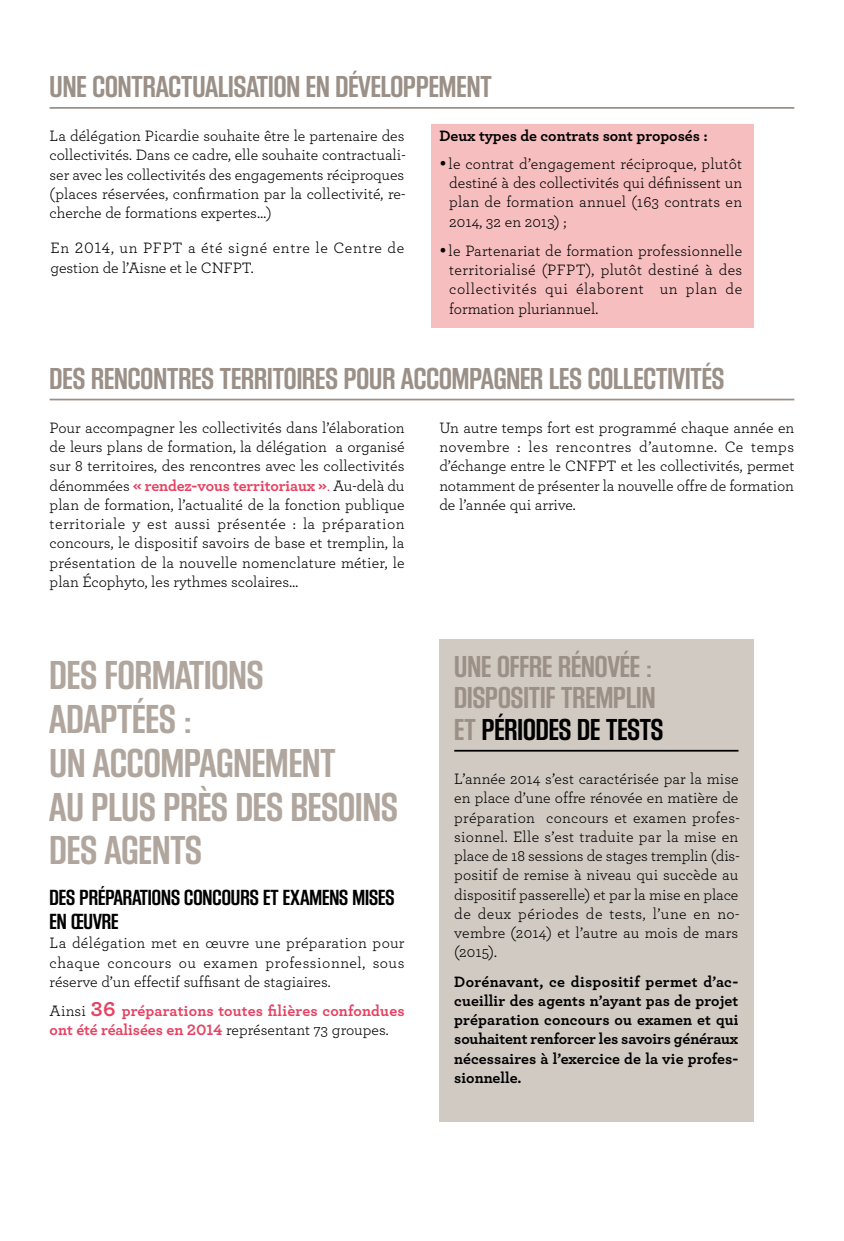
<style>
.page{position:relative;width:844px;height:1241px;background:#fff}
.page>*{position:absolute;margin:0;border:0;box-sizing:border-box;transform-origin:0 0}
.t1{font:42px/43.8px "Block Gothic Bold Cond";color:#b0a69d}
.t2{font:31.5px/31.5px "Block Gothic Bold Cond";color:#9b9087}
.t3{font:31.5px/31.5px "Block Gothic Bold Cond";color:#000}
.t4{font:22.75px "Block Gothic Bold Cond";color:#000}
.t5{font:15.75px/19.2px "Archer";color:#000;text-align:justify}
.t6{font:15.75px/19.2px "Archer Bold LF";color:#000;text-align:justify}
.t7{font:15.75px/19.2px "Archer Book LF";letter-spacing:.04em;color:#000}
.t8{font:15.75px "Archer Bold LF";letter-spacing:.01em;color:#e64162}
.s1{font-weight:700;color:#e64162}
.s2{color:#e64162}
.s3{font-family:"Archer";color:#000}
.s4{font-size:21px}
.s5{font-family:"Archer Bold LF";color:#e64162}
.s6{color:#9b9087}
</style>
<div class="page">
<div style="left:431px;top:124px;width:322px;height:203px;background:#f6bebe"></div>
<hr style="left:50px;top:107px;width:744px;height:2px;background:#9b9087">
<hr style="left:50px;top:398px;width:744px;height:2px;background:#9b9087">
<div style="left:439px;top:639px;width:314px;height:482px;background:#d1cac3"></div>
<hr style="left:454px;top:749px;width:284px;height:2px;background:#000">
<h2 class="t2" style="left:50px;top:72px;width:57px">UNE CONTR</h2>
<h2 class="t2" style="left:156px;top:72px;width:248px">ACTUALISATION EN DÉVELOPPEMENT</h2>
<p class="t5" style="left:50px;top:126px;width:357px">La délégation Picardie souhaite être le partenaire des collectivités. Dans ce cadre, elle souhaite contractuali&shy;ser avec les collectivités des engagements réciproques (places réservées, confirmation par la collectivité, re&shy;cherche de formations expertes…)</p>
<p class="t6" style="left:439px;top:126px;width:270px">Deux types de contrats sont proposés :</p>
<p class="t5" style="left:449px;top:154px;width:294px;text-indent:-10px">• le contrat d’engagement réciproque, plutôt destiné à des collectivités qui définissent un plan de formation annuel (163 contrats en 2014, 32 en 2013) ;</p>
<p class="t5" style="left:449px;top:240px;width:294px;text-indent:-10px">• le Partenariat de formation professionnelle territorialisé (PFPT), plutôt destiné à des collectivités qui élaborent un plan de formation pluriannuel.</p>
<p class="t7" style="left:50px;top:238px;width:355px">En 2014, un PFPT a été signé entre le Centre de gestion de l’Aisne et le CNFPT.</p>
<h2 class="t2" style="left:50px;top:364px;width:55px">DES RENCONTRE</h2>
<h2 class="t2" style="left:201px;top:364px;width:156px">S TERRITOIRES POUR</h2>
<h2 class="t2" style="left:401px;top:364px;width:27px">ACCOMP</h2>
<h2 class="t2" style="left:481px;top:364px;width:245px">AGNER LES COLLECTIVITÉS</h2>
<p class="t5" style="left:50px;top:417px;width:356px">Pour accompagner les collectivités dans l’élaboration de leurs plans de formation, la délégation a organisé sur 8 territoires, des rencontres avec les collectivités dénommées <span class="s1">« rendez-vous territoriaux »</span><span class="s2">.</span> Au-delà du plan de formation, l’actualité de la fonction publique territoriale y est aussi présentée : la préparation concours, le dispositif savoirs de base et tremplin, la présentation de la nouvelle nomenclature métier, le plan Écophyto, les rythmes scolaires…</p>
<p class="t5" style="left:439px;top:417px;width:356px">Un autre temps fort est programmé chaque année en novembre : les rencontres d’automne. Ce temps d’échange entre le CNFPT et les collectivités, permet notamment de présenter la nouvelle offre de formation de l’année qui arrive.</p>
<h1 class="t1" style="left:50px;top:655px;width:215px">DES FORMATIONS<br>ADAPTÉES:<br>UN ACCOMP</h1>
<h1 class="t1" style="left:50px;top:742px;width:349px;text-indent:150px">AGNEMENT<br>AU PLUS PRÈS DES BESOINS<br>DES AGENTS</h1>
<h3 class="t4" style="left:50px;top:885px;width:145px">DES PRÉPARATIONS CONCOUR</h3>
<h3 class="t4" style="left:250px;top:885px;width:146px">S ET EXAMENS MISES</h3>
<h3 class="t4" style="left:50px;top:909px;width:61px">EN ŒUVRE</h3>
<p class="t5" style="left:50px;top:932px;width:356px">La délégation met en œuvre une préparation pour chaque concours ou examen professionnel, sous réserve d’un effectif suffisant de stagiaires.</p>
<p class="t8" style="left:50px;top:1000px;width:356px"><span class="s3">Ainsi</span> <span class="s4">36</span> préparations toutes filières confondues</p>
<p class="t5" style="left:50px;top:1019px;width:340px"><span class="s5">ont été réalisées en 2014</span> représentant 73 groupes.</p>
<h2 class="t2" style="left:454px;top:652px;width:199px">UNE OFFRE RÉNOVÉE :<br>DISPOSITIF TREMP</h2>
<h2 class="t3" style="left:454px;top:683px;width:211px;text-indent:172px"><span class="s6">LIN<br>ET</span>PÉRIODES DE TESTS</h2>
<p class="t5" style="left:454px;top:768px;width:287px">L’année 2014 s’est caractérisée par la mise en place d’une offre rénovée en matière de préparation concours et examen profes&shy;sionnel. Elle s’est traduite par la mise en place de 18 sessions de stages tremplin (dis&shy;positif de remise à niveau qui succède au dispositif passerelle) et par la mise en place de deux périodes de tests, l’une en no&shy;vembre (2014) et l’autre au mois de mars (2015).</p>
<p class="t6" style="left:454px;top:971px;width:286px">Dorénavant, ce dispositif permet d’ac&shy;cueillir des agents n’ayant pas de projet préparation concours ou examen et qui souhaitent renforcer les savoirs généraux nécessaires à l’exercice de la vie profes&shy;sionnelle.</p>
</div>
